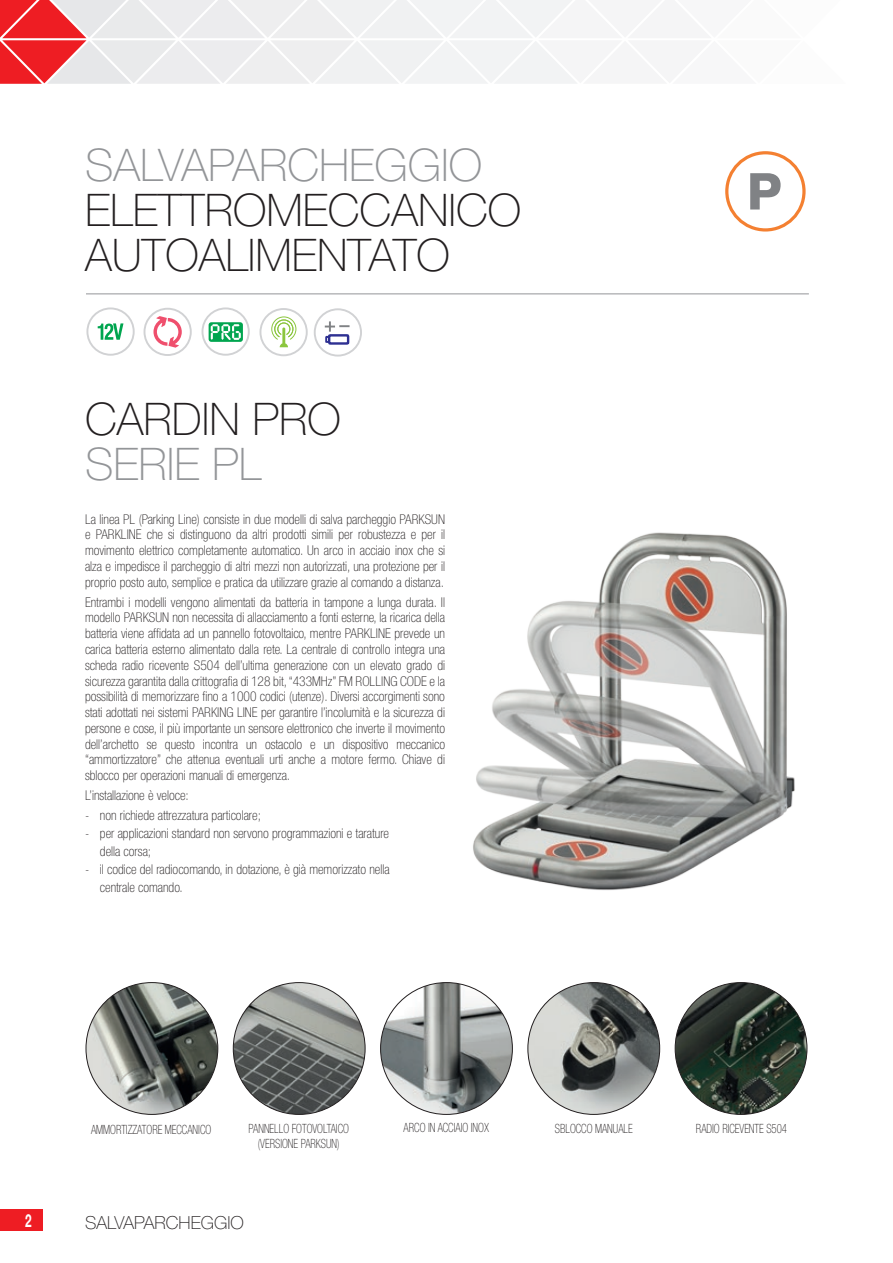
<style>
.page{position:relative;width:893px;height:1263px;background:#fff}
.page>*{position:absolute;margin:0;border:0;box-sizing:border-box;transform-origin:0 0}
.t1{font:100 45px/45px "Helvetica Neue LT Std";color:#231f20}
.t2{font:100 45px "Helvetica Neue LT Std";color:#939598}
.t3{font:100 18px "Helvetica Neue LT Std";color:#231f20}
.t4{font:700 18px "Helvetica Neue LT Std";color:#fff;scale:.65 1}
.t5{font:100 condensed 13.5px/15.8px "Helvetica Neue LT Std";color:#231f20;text-align:justify}
.t6{font:100 condensed 12.75px "Helvetica Neue LT Std";color:#231f20;scale:.85 1}
</style>
<div class="page">
<svg style="left:0;top:0;width:577px;height:84px"></svg>
<div style="left:0;top:1209px;width:43px;height:22px;background:#ee1d23"></div>
<hr style="left:86px;top:293px;width:723px;height:1px;background:#939598">
<img style="left:381px;top:982px;width:131px;height:132px;border-radius:66px">
<img style="left:528px;top:982px;width:132px;height:132px;border-radius:66px">
<img style="left:675px;top:982px;width:132px;height:132px;border-radius:66px">
<img style="left:233px;top:982px;width:132px;height:132px;border-radius:66px">
<img style="left:86px;top:982px;width:132px;height:132px;border-radius:66px">
<img style="left:473px;top:532px;width:322px;height:358px">
<div style="left:725px;top:151px;width:81px;height:81px;border:3px solid #f48031;border-radius:50%"></div>
<svg style="left:750px;top:173px;width:31px;height:36px"></svg>
<div style="left:86px;top:307px;width:49px;height:49px;border:2px solid #d1d2d4;border-radius:50%"></div>
<svg style="left:98px;top:323px;width:25px;height:17px"></svg>
<div style="left:144px;top:308px;width:48px;height:48px;border:2px solid #d1d2d4;border-radius:50%"></div>
<svg style="left:153px;top:316px;width:29px;height:32px"></svg>
<div style="left:259px;top:308px;width:49px;height:48px;border:2px solid #d1d2d4;border-radius:50%"></div>
<svg style="left:271px;top:316px;width:26px;height:31px"></svg>
<div style="left:314px;top:308px;width:48px;height:49px;border:2px solid #d1d2d4;border-radius:50%"></div>
<div style="left:328px;top:334px;width:21px;height:11px;border:2px solid #2e3092"></div>
<svg style="left:324px;top:321px;width:26px;height:23px"></svg>
<div style="left:201px;top:307px;width:49px;height:49px;border:2px solid #d1d2d4;border-radius:50%"></div>
<svg style="left:209px;top:322px;width:34px;height:20px"></svg>
<h1 class="t2" style="left:85px;top:139px;width:399px">SALVAPARCHEGGIO</h1>
<h1 class="t1" style="left:85px;top:187px;width:438px">ELETTROMECCANICO<br>AUTOALIMENTATO</h1>
<h1 class="t1" style="left:85px;top:396px;width:257px">CARDIN PRO</h1>
<h1 class="t2" style="left:85px;top:438px;width:178px">SERIE PL</h1>
<p class="t5" style="left:85px;top:511px;width:362px">La linea PL (Parking Line) consiste in due modelli di salva parcheggio PARKSUN e PARKLINE che si distinguono da altri prodotti simili per robustezza e per il movimento elettrico completamente automatico. Un arco in acciaio inox che si alza e impedisce il parcheggio di altri mezzi non autorizzati, una protezione per il proprio posto auto, semplice e pratica da utilizzare grazie al comando a distanza.</p>
<p class="t5" style="left:85px;top:594px;width:362px">Entrambi i modelli vengono alimentati da batteria in tampone a lunga durata. Il modello PARKSUN non necessita di allacciamento a fonti esterne, la ricarica della batteria viene affidata ad un pannello fotovoltaico, mentre PARKLINE prevede un carica batteria esterno alimentato dalla rete. La centrale di controllo integra una scheda radio ricevente S504 dell’ultima generazione con un elevato grado di sicurezza garantita dalla crittografia di 128 bit, “433MHz” FM ROLLING CODE e la possibilità di memorizzare fino a 1000 codici (utenze). Diversi accorgimenti sono stati adottati nei sistemi PARKING LINE per garantire l’incolumità e la sicurezza di persone e cose, il più importante un sensore elettronico che inverte il movimento dell’archetto se questo incontra un ostacolo e un dispositivo meccanico “ammortizzatore” che attenua eventuali urti anche a motore fermo. Chiave di sblocco per operazioni manuali di emergenza.</p>
<p class="t5" style="left:85px;top:787px;width:105px">L’installazione è veloce:</p>
<p class="t5" style="left:85px;top:807px;width:177px">- non richiede attrezzatura particolare;</p>
<p class="t5" style="left:100px;top:824px;width:291px;line-height:17.9px;text-indent:-15px">- per applicazioni standard non servono programmazioni e tarature della corsa;</p>
<p class="t5" style="left:100px;top:860px;width:291px;line-height:17.9px;text-indent:-15px">- il codice del radiocomando, in dotazione, è già memorizzato nella centrale comando.</p>
<h2 class="t4" style="left:25px;top:1209px;width:12px">2</h2>
<p class="t6" style="left:91px;top:1122px;width:143px">AMMORTIZZATORE MECCANICO</p>
<p class="t6" style="left:249px;top:1121px;width:120px">PANNELLO FOTOVOLTAICO</p>
<p class="t6" style="left:404px;top:1121px;width:102px">ARCO IN ACCIAIO INOX</p>
<p class="t6" style="left:555px;top:1121px;width:93px">SBLOCCO MANUALE</p>
<p class="t6" style="left:696px;top:1121px;width:109px">RADIO RICEVENTE S504</p>
<p class="t6" style="left:258px;top:1136px;width:98px">(VERSIONE PARKSUN)</p>
<h2 class="t3" style="left:85px;top:1212px;width:160px">SALVAPARCHEGGIO</h2>
</div>
